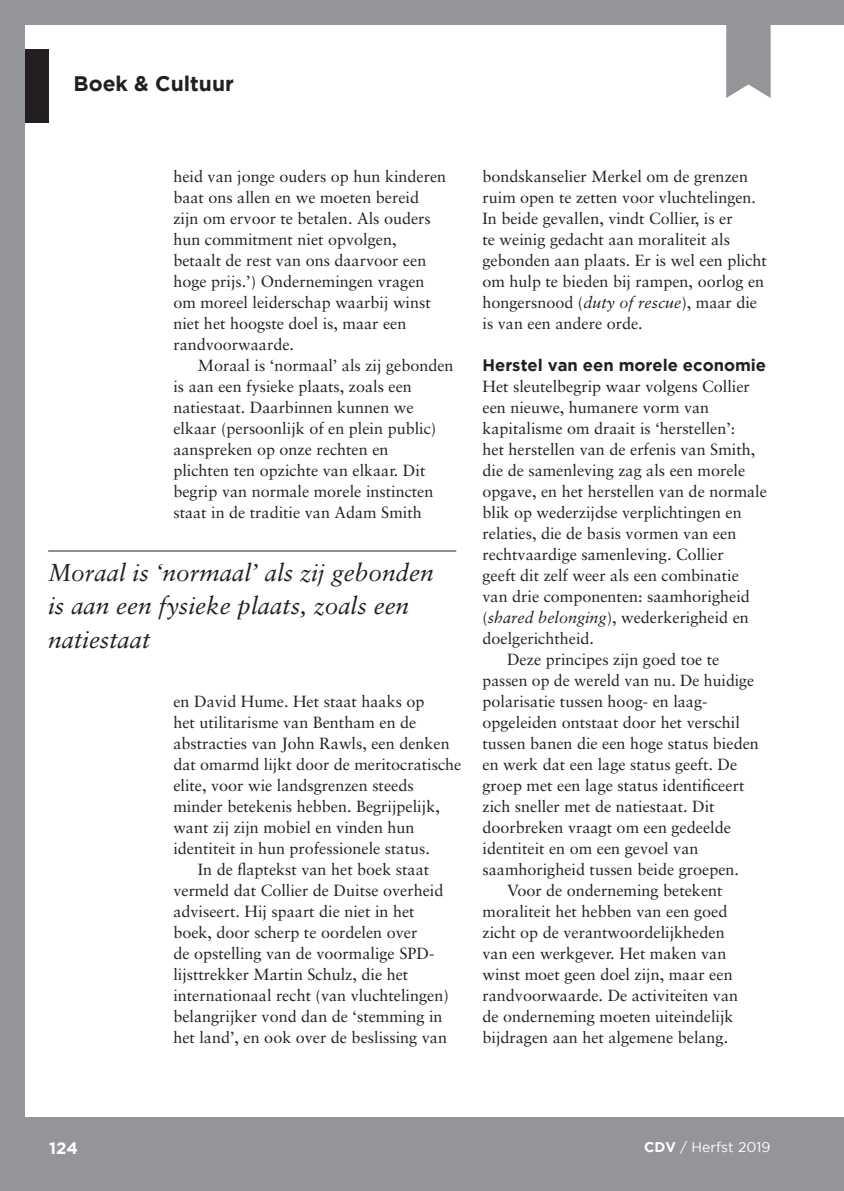
<style>
.page{position:relative;width:844px;height:1191px;background:#fff}
.page>*{position:absolute;margin:0;border:0;box-sizing:border-box;transform-origin:0 0}
.t1{font:italic 24.5px/33.2px "Sabon LT";color:#231f20}
.t2{font:700 21px "Gotham";color:#231f20}
.t3{font:700 16.62px "Gotham";color:#231f20}
.t4{font:700 16.62px "Gotham";color:#fff}
.t5{font:16.1px/21px "Sabon LT";color:#231f20}
.t6{font:14px "Gotham";color:#fff}
.s1{font-style:italic}
.s2{font-weight:700}
</style>
<div class="page">
<svg style="left:726px;top:24px;width:44px;height:74px;background:#9d9fa2"></svg>
<hr style="left:48px;top:550px;width:408px;height:1px;background:#231f20">
<div style="left:0;top:49px;width:49px;height:73px;background:#231f20"></div>
<div style="left:0;top:1117px;width:843px;height:74px;background:#939598"></div>
<div style="left:0;top:0;width:843px;height:24px;background:#939598"></div>
<div style="left:0;top:0;width:24px;height:1191px;background:#939598"></div>
<h2 class="t2" style="left:73px;top:71px;width:162px">Boek &amp; Cultuur</h2>
<p class="t5" style="left:173px;top:166px;width:274px">heid van jonge ouders op hun kinderen baat ons allen en we moeten bereid zijn om ervoor te betalen. Als ouders hun commitment niet opvolgen, betaalt de rest van ons daarvoor een hoge prijs.’) Ondernemingen vragen om moreel leiderschap waarbij winst niet het hoogste doel is, maar een randvoorwaarde.</p>
<p class="t5" style="left:173px;top:355px;width:281px;text-indent:25px">Moraal is ‘normaal’ als zij gebonden is aan een fysieke plaats, zoals een natiestaat. Daarbinnen kunnen we elkaar (persoonlijk of en plein public) aanspreken op onze rechten en<br>plichten ten opzichte van elkaar. Dit begrip van normale morele instincten staat in de traditie van Adam Smith</p>
<h1 class="t1" style="left:48px;top:556px;width:387px">Moraal is ‘normaal’ als zij gebonden is aan een fysieke plaats, zoals een natiestaat</h1>
<p class="t5" style="left:173px;top:691px;width:252px">en David Hume. Het staat haaks op</p>
<p class="t5" style="left:173px;top:712px;width:244px">het utilitarisme van Bentham en de</p>
<p class="t5" style="left:173px;top:733px;width:278px">abstracties van John Rawls, een denken</p>
<p class="t5" style="left:173px;top:754px;width:289px">dat omarmd lijkt door de meritocratische</p>
<p class="t5" style="left:173px;top:775px;width:242px">elite, voor wie landsgrenzen steeds</p>
<p class="t5" style="left:173px;top:796px;width:268px">minder betekenis hebben. Begrijpelijk,</p>
<p class="t5" style="left:173px;top:817px;width:243px">want zij zijn mobiel en vinden hun</p>
<p class="t5" style="left:173px;top:838px;width:258px">identiteit in hun professionele status.</p>
<p class="t5" style="left:198px;top:859px;width:233px">In de flaptekst van het boek staat</p>
<p class="t5" style="left:173px;top:880px;width:271px">vermeld dat Collier de Duitse overheid</p>
<p class="t5" style="left:173px;top:901px;width:243px">adviseert. Hij spaart die niet in het</p>
<p class="t5" style="left:173px;top:922px;width:245px">boek, door scherp te oordelen over</p>
<p class="t5" style="left:173px;top:943px;width:261px">de opstelling van de voormalige SPD-</p>
<p class="t5" style="left:173px;top:964px;width:236px">lijsttrekker Martin Schulz, die het</p>
<p class="t5" style="left:173px;top:985px;width:277px">internationaal recht (van vluchtelingen)</p>
<p class="t5" style="left:173px;top:1006px;width:270px">belangrijker vond dan de ‘stemming in</p>
<p class="t5" style="left:173px;top:1027px;width:275px">het land’, en ook over de beslissing van</p>
<p class="t5" style="left:482px;top:166px;width:286px">bondskanselier Merkel om de grenzen ruim open te zetten voor vluchtelingen.<br>In beide gevallen, vindt Collier, is er<br>te weinig gedacht aan moraliteit als gebonden aan plaats. Er is wel een plicht om hulp te bieden bij rampen, oorlog en hongersnood (<span class="s1">duty of rescue</span>), maar die is van een andere orde.</p>
<p class="t3" style="left:482px;top:356px;width:285px">Herstel van een morele economie</p>
<p class="t5" style="left:482px;top:376px;width:269px">Het sleutelbegrip waar volgens Collier</p>
<p class="t5" style="left:482px;top:397px;width:228px">een nieuwe, humanere vorm van</p>
<p class="t5" style="left:482px;top:418px;width:254px">kapitalisme om draait is ‘herstellen’:</p>
<p class="t5" style="left:482px;top:439px;width:274px">het herstellen van de erfenis van Smith,</p>
<p class="t5" style="left:482px;top:460px;width:264px">die de samenleving zag als een morele</p>
<p class="t5" style="left:482px;top:481px;width:286px">opgave, en het herstellen van de normale</p>
<p class="t5" style="left:482px;top:502px;width:261px">blik op wederzijdse verplichtingen en</p>
<p class="t5" style="left:482px;top:523px;width:255px">relaties, die de basis vormen van een</p>
<p class="t5" style="left:482px;top:544px;width:243px">rechtvaardige samenleving. Collier</p>
<p class="t5" style="left:482px;top:565px;width:258px">geeft dit zelf weer als een combinatie</p>
<p class="t5" style="left:482px;top:586px;width:269px">van drie componenten: saamhorigheid</p>
<p class="t5" style="left:482px;top:607px;width:268px">(<span class="s1">shared belonging</span>), wederkerigheid en</p>
<p class="t5" style="left:482px;top:628px;width:113px">doelgerichtheid.</p>
<p class="t5" style="left:507px;top:649px;width:214px">Deze principes zijn goed toe te</p>
<p class="t5" style="left:482px;top:670px;width:273px">passen op de wereld van nu. De huidige</p>
<p class="t5" style="left:482px;top:691px;width:226px">polarisatie tussen hoog- en laag-</p>
<p class="t5" style="left:482px;top:712px;width:259px">opgeleiden ontstaat door het verschil</p>
<p class="t5" style="left:482px;top:733px;width:278px">tussen banen die een hoge status bieden</p>
<p class="t5" style="left:482px;top:754px;width:256px">en werk dat een lage status geeft. De</p>
<p class="t5" style="left:482px;top:775px;width:263px">groep met een lage status identificeert</p>
<p class="t5" style="left:482px;top:796px;width:233px">zich sneller met de natiestaat. Dit</p>
<p class="t5" style="left:482px;top:817px;width:250px">doorbreken vraagt om een gedeelde</p>
<p class="t5" style="left:482px;top:838px;width:217px">identiteit en om een gevoel van</p>
<p class="t5" style="left:482px;top:859px;width:258px">saamhorigheid tussen beide groepen.</p>
<p class="t5" style="left:507px;top:880px;width:217px">Voor de onderneming betekent</p>
<p class="t5" style="left:482px;top:901px;width:246px">moraliteit het hebben van een goed</p>
<p class="t5" style="left:482px;top:922px;width:243px">zicht op de verantwoordelijkheden</p>
<p class="t5" style="left:482px;top:943px;width:245px">van een werkgever. Het maken van</p>
<p class="t5" style="left:482px;top:964px;width:251px">winst moet geen doel zijn, maar een</p>
<p class="t5" style="left:482px;top:985px;width:257px">randvoorwaarde. De activiteiten van</p>
<p class="t5" style="left:482px;top:1006px;width:252px">de onderneming moeten uiteindelijk</p>
<p class="t5" style="left:482px;top:1027px;width:247px">bijdragen aan het algemene belang.</p>
<p class="t4" style="left:49px;top:1138px;width:30px">124</p>
<p class="t6" style="left:644px;top:1138px;width:128px"><span class="s2">CDV</span> / Herfst 2019</p>
</div>
